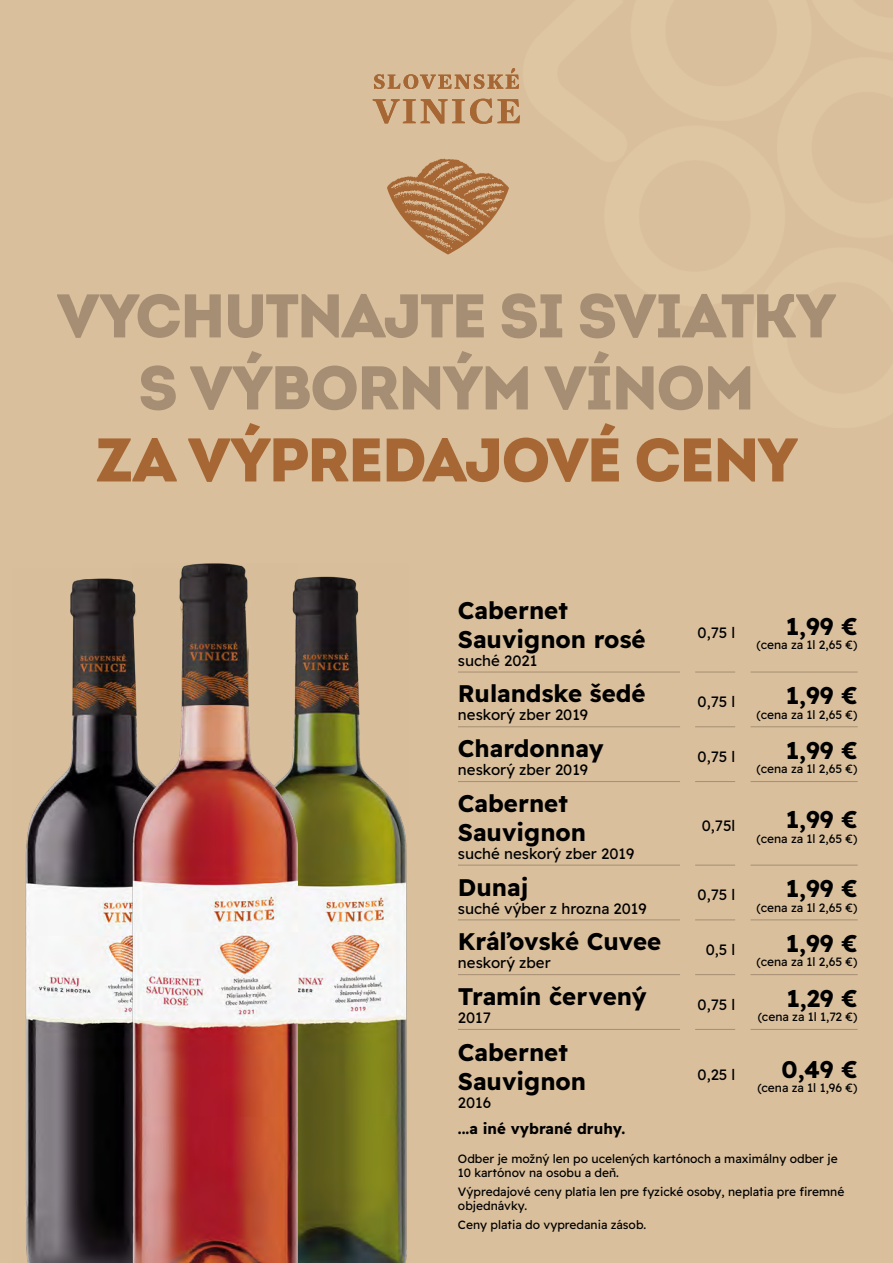
<style>
.page{position:relative;width:893px;height:1263px;background:#d9bf9c}
.page>*{position:absolute;margin:0;border:0;box-sizing:border-box;transform-origin:0 0}
.t1{font:61.5px/72px "Intro Black Alt";letter-spacing:-.03em;color:#a58e73;text-align:center}
.t2{font:61.5px "Intro Black Alt";letter-spacing:-.025em;color:#a76734}
.t3{font:700 24px/28.8px "Readex Pro";color:#000}
.t4{font:15px "Readex Pro";color:#000}
.t5{font:700 15px "Readex Pro";color:#000}
.t6{font:12px/14.4px "Readex Pro";color:#000}
</style>
<div class="page">
<svg style="left:374px;top:68px;width:145px;height:21px;background:#c7a078"></svg>
<svg style="left:373px;top:99px;width:147px;height:25px;background:#c59c73"></svg>
<svg style="left:387px;top:159px;width:122px;height:95px;background:#c1956a"></svg>
<hr style="left:458px;top:672px;width:222px;height:1px;background:#a58e73">
<hr style="left:695px;top:672px;width:40px;height:1px;background:#a58e73">
<hr style="left:750px;top:672px;width:108px;height:1px;background:#a58e73">
<hr style="left:458px;top:726px;width:222px;height:1px;background:#a58e73">
<hr style="left:695px;top:726px;width:40px;height:1px;background:#a58e73">
<hr style="left:750px;top:726px;width:108px;height:1px;background:#a58e73">
<hr style="left:458px;top:781px;width:222px;height:1px;background:#a58e73">
<hr style="left:695px;top:781px;width:40px;height:1px;background:#a58e73">
<hr style="left:750px;top:781px;width:108px;height:1px;background:#a58e73">
<hr style="left:458px;top:865px;width:222px;height:1px;background:#a58e73">
<hr style="left:695px;top:865px;width:40px;height:1px;background:#a58e73">
<hr style="left:750px;top:865px;width:108px;height:1px;background:#a58e73">
<hr style="left:458px;top:919px;width:222px;height:1px;background:#a58e73">
<hr style="left:695px;top:919px;width:40px;height:1px;background:#a58e73">
<hr style="left:750px;top:919px;width:108px;height:1px;background:#a58e73">
<hr style="left:458px;top:974px;width:222px;height:1px;background:#a58e73">
<hr style="left:695px;top:974px;width:40px;height:1px;background:#a58e73">
<hr style="left:750px;top:974px;width:108px;height:1px;background:#a58e73">
<hr style="left:458px;top:1029px;width:222px;height:1px;background:#a58e73">
<hr style="left:695px;top:1029px;width:40px;height:1px;background:#a58e73">
<hr style="left:750px;top:1029px;width:108px;height:1px;background:#a58e73">
<div style="left:680px;top:588px;width:15px;height:84px;background:#d9bf9c"></div>
<div style="left:735px;top:588px;width:15px;height:84px;background:#d9bf9c"></div>
<div style="left:680px;top:672px;width:15px;height:55px;background:#d9bf9c"></div>
<div style="left:735px;top:672px;width:15px;height:55px;background:#d9bf9c"></div>
<div style="left:680px;top:727px;width:15px;height:54px;background:#d9bf9c"></div>
<div style="left:735px;top:727px;width:15px;height:54px;background:#d9bf9c"></div>
<div style="left:680px;top:781px;width:15px;height:84px;background:#d9bf9c"></div>
<div style="left:735px;top:781px;width:15px;height:84px;background:#d9bf9c"></div>
<div style="left:680px;top:865px;width:15px;height:55px;background:#d9bf9c"></div>
<div style="left:735px;top:865px;width:15px;height:55px;background:#d9bf9c"></div>
<div style="left:680px;top:920px;width:15px;height:55px;background:#d9bf9c"></div>
<div style="left:735px;top:920px;width:15px;height:55px;background:#d9bf9c"></div>
<div style="left:680px;top:975px;width:15px;height:54px;background:#d9bf9c"></div>
<div style="left:735px;top:975px;width:15px;height:54px;background:#d9bf9c"></div>
<div style="left:680px;top:1029px;width:15px;height:87px;background:#d9bf9c"></div>
<div style="left:735px;top:1029px;width:15px;height:87px;background:#d9bf9c"></div>
<img style="left:12px;top:569px;width:120px;height:694px">
<img style="left:297px;top:564px;width:111px;height:699px">
<img style="left:132px;top:564px;width:165px;height:699px">
<h1 class="t1" style="left:57px;top:279px;width:780px">VYCHUTNAJTE SI SVIATKY<br>S VÝBORNÝM VÍNOM</h1>
<h1 class="t2" style="left:95px;top:419px;width:704px">ZA VÝPREDAJOVÉ CENY</h1>
<h2 class="t3" style="left:458px;top:596px;width:189px">Cabernet<br>Sauvignon rosé</h2>
<p class="t4" style="left:458px;top:652px;width:81px">suché 2021</p>
<h2 class="t3" style="left:458px;top:680px;width:189px">Rulandske šedé</h2>
<p class="t4" style="left:458px;top:706px;width:132px">neskorý zber 2019</p>
<h2 class="t3" style="left:458px;top:734px;width:147px">Chardonnay</h2>
<p class="t4" style="left:458px;top:761px;width:132px">neskorý zber 2019</p>
<h2 class="t3" style="left:458px;top:789px;width:130px">Cabernet<br>Sauvignon</h2>
<p class="t4" style="left:458px;top:845px;width:178px">suché neskorý zber 2019</p>
<h2 class="t3" style="left:458px;top:873px;width:72px">Dunaj</h2>
<p class="t4" style="left:458px;top:899px;width:190px">suché výber z hrozna 2019</p>
<h2 class="t3" style="left:458px;top:927px;width:205px">Kráľovské Cuvee</h2>
<p class="t4" style="left:458px;top:954px;width:94px">neskorý zber</p>
<h2 class="t3" style="left:458px;top:982px;width:190px">Tramín červený</h2>
<p class="t4" style="left:458px;top:1009px;width:34px">2017</p>
<h2 class="t3" style="left:458px;top:1039px;width:130px">Cabernet<br>Sauvignon</h2>
<p class="t4" style="left:458px;top:1094px;width:35px">2016</p>
<p class="t4" style="left:698px;top:624px;width:39px">0,75 l</p>
<h2 class="t3" style="left:786px;top:612px;width:73px">1,99 €</h2>
<p class="t6" style="left:757px;top:638px;width:103px">(cena za 1l 2,65 €)</p>
<p class="t4" style="left:698px;top:693px;width:39px">0,75 l</p>
<h2 class="t3" style="left:786px;top:681px;width:73px">1,99 €</h2>
<p class="t6" style="left:757px;top:707px;width:103px">(cena za 1l 2,65 €)</p>
<p class="t4" style="left:698px;top:748px;width:39px">0,75 l</p>
<h2 class="t3" style="left:786px;top:736px;width:73px">1,99 €</h2>
<p class="t6" style="left:757px;top:762px;width:103px">(cena za 1l 2,65 €)</p>
<p class="t4" style="left:702px;top:817px;width:35px">0,75l</p>
<h2 class="t3" style="left:786px;top:805px;width:73px">1,99 €</h2>
<p class="t6" style="left:757px;top:831px;width:103px">(cena za 1l 2,65 €)</p>
<p class="t4" style="left:698px;top:886px;width:39px">0,75 l</p>
<h2 class="t3" style="left:786px;top:875px;width:73px">1,99 €</h2>
<p class="t6" style="left:757px;top:900px;width:103px">(cena za 1l 2,65 €)</p>
<p class="t4" style="left:706px;top:941px;width:31px">0,5 l</p>
<h2 class="t3" style="left:786px;top:929px;width:73px">1,99 €</h2>
<p class="t6" style="left:757px;top:955px;width:103px">(cena za 1l 2,65 €)</p>
<p class="t4" style="left:698px;top:995px;width:39px">0,75 l</p>
<h2 class="t3" style="left:786px;top:984px;width:73px">1,29 €</h2>
<p class="t6" style="left:758px;top:1010px;width:101px">(cena za 1l 1,72 €)</p>
<p class="t4" style="left:698px;top:1066px;width:39px">0,25 l</p>
<h2 class="t3" style="left:782px;top:1055px;width:78px">0,49 €</h2>
<p class="t6" style="left:757px;top:1080px;width:102px">(cena za 1l 1,96 €)</p>
<p class="t5" style="left:458px;top:1120px;width:169px">...a iné vybrané druhy.</p>
<p class="t6" style="left:458px;top:1151px;width:381px">Odber je možný len po ucelených kartónoch a maximálny odber je<br>10 kartónov na osobu a deň.</p>
<p class="t6" style="left:458px;top:1184px;width:388px">Výpredajové ceny platia len pre fyzické osoby, neplatia pre firemné objednávky.</p>
<p class="t6" style="left:458px;top:1217px;width:190px">Ceny platia do vypredania zásob.</p>
</div>
